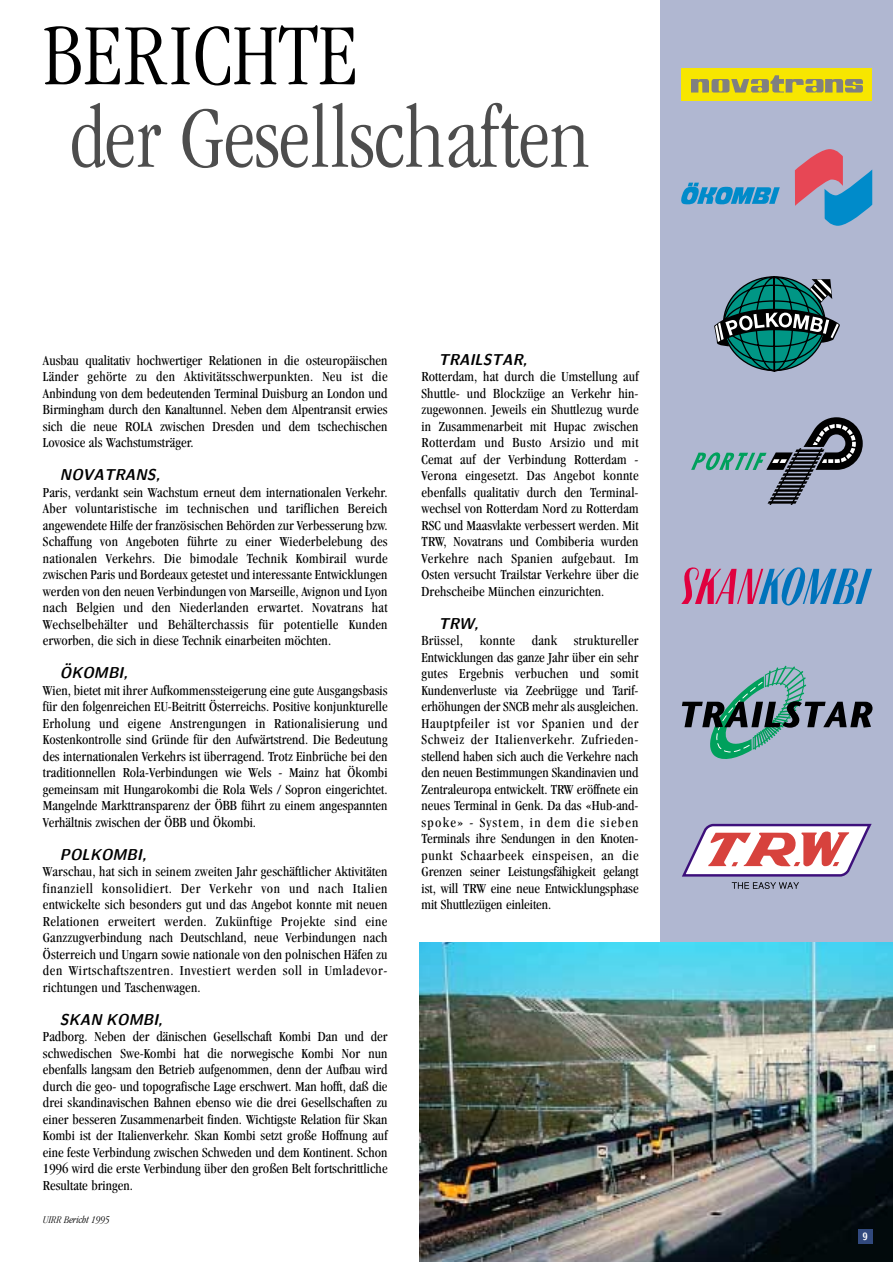
<style>
.page{position:relative;width:893px;height:1262px;background:#fff}
.page>*{position:absolute;margin:0;border:0;box-sizing:border-box;transform-origin:0 0}
.t1{font:300 condensed 90px "Garamond";color:#4d4d4d}
.t2{font:300 condensed 90px "Garamond";color:#000}
.t3{font:italic 700 15.75px "Nova";letter-spacing:.005em;color:#000}
.t4{font:condensed 14.25px/16.5px "Garamond";letter-spacing:.005em;color:#000;text-align:justify}
.t5{font:italic 300 condensed 10.5px "Garamond";color:#000}
.t6{font:700 10.5px "Nova";color:#fff}
</style>
<div class="page">
<div style="left:659px;top:0;width:233px;height:952px;background:#b0b7d1"></div>
<img style="left:419px;top:942px;width:473px;height:319px">
<div style="left:857px;top:1229px;width:15px;height:15px;background:#31497d"></div>
<div style="left:681px;top:68px;width:191px;height:33px;background:#f7e600"></div>
<svg style="left:691px;top:75px;width:172px;height:18px"></svg>
<svg style="left:681px;top:183px;width:98px;height:21px"></svg>
<svg style="left:794px;top:149px;width:78px;height:77px"></svg>
<svg style="left:714px;top:276px;width:125px;height:96px"></svg>
<svg style="left:691px;top:417px;width:171px;height:88px"></svg>
<svg style="left:681px;top:567px;width:191px;height:39px"></svg>
<svg style="left:681px;top:665px;width:191px;height:94px"></svg>
<svg style="left:682px;top:823px;width:190px;height:66px"></svg>
<h1 class="t2" style="left:43px;top:20px;width:316px">BERICHTE</h1>
<h1 class="t1" style="left:71px;top:103px;width:520px">der Gesellschaften</h1>
<p class="t4" style="left:43px;top:353px;width:346px">Ausbau qualitativ hochwertiger Relationen in die osteuropäischen Länder gehörte zu den Aktivitätsschwerpunkten. Neu ist die Anbindung von dem bedeutenden Terminal Duisburg an London und Birmingham durch den Kanaltunnel. Neben dem Alpentransit erwies sich die neue ROLA zwischen Dresden und dem tschechischen Lovosice als Wachstumsträger.</p>
<p class="t3" style="left:60px;top:469px;width:102px">NOVATRANS,</p>
<p class="t4" style="left:43px;top:485px;width:346px">Paris, verdankt sein Wachstum erneut dem internationalen Verkehr.<br>Aber voluntaristische im technischen und tariflichen Bereich angewendete Hilfe der französischen Behörden zur Verbesserung bzw.<br>Schaffung von Angeboten führte zu einer Wiederbelebung des nationalen Verkehrs. Die bimodale Technik Kombirail wurde zwischen Paris und Bordeaux getestet und interessante Entwicklungen werden von den neuen Verbindungen von Marseille, Avignon und Lyon nach Belgien und den Niederlanden erwartet. Novatrans hat Wechselbehälter und Behälterchassis für potentielle Kunden erworben, die sich in diese Technik einarbeiten möchten.</p>
<p class="t3" style="left:60px;top:667px;width:69px">ÖKOMBI,</p>
<p class="t4" style="left:43px;top:683px;width:346px">Wien, bietet mit ihrer Aufkommenssteigerung eine gute Ausgangsbasis für den folgenreichen EU-Beitritt Österreichs. Positive konjunkturelle Erholung und eigene Anstrengungen in Rationalisierung und Kostenkontrolle sind Gründe für den Aufwärtstrend. Die Bedeutung des internationalen Verkehrs ist überragend. Trotz Einbrüche bei den traditionnellen Rola-Verbindungen wie Wels - Mainz hat Ökombi gemeinsam mit Hungarokombi die Rola Wels / Sopron eingerichtet.<br>Mangelnde Markttransparenz der ÖBB führt zu einem angespannten Verhältnis zwischen der ÖBB und Ökombi.</p>
<p class="t3" style="left:60px;top:849px;width:88px">POLKOMBI,</p>
<p class="t4" style="left:43px;top:864px;width:346px">Warschau, hat sich in seinem zweiten Jahr geschäftlicher Aktivitäten finanziell konsolidiert. Der Verkehr von und nach Italien entwickelte sich besonders gut und das Angebot konnte mit neuen Relationen erweitert werden. Zukünftige Projekte sind eine Ganzzugverbindung nach Deutschland, neue Verbindungen nach Österreich und Ungarn sowie nationale von den polnischen Häfen zu den Wirtschaftszentren. Investiert werden soll in Umladevor&shy;richtungen und Taschenwagen.</p>
<p class="t3" style="left:60px;top:1014px;width:104px">SKAN KOMBI,</p>
<p class="t4" style="left:43px;top:1029px;width:346px">Padborg. Neben der dänischen Gesellschaft Kombi Dan und der schwedischen Swe-Kombi hat die norwegische Kombi Nor nun ebenfalls langsam den Betrieb aufgenommen, denn der Aufbau wird durch die geo- und topografische Lage erschwert. Man hofft, daß die drei skandinavischen Bahnen ebenso wie die drei Gesellschaften zu einer besseren Zusammenarbeit finden. Wichtigste Relation für Skan Kombi ist der Italienverkehr. Skan Kombi setzt große Hoffnung auf eine feste Verbindung zwischen Schweden und dem Kontinent. Schon 1996 wird die erste Verbindung über den großen Belt fortschrittliche Resultate bringen.</p>
<p class="t5" style="left:43px;top:1215px;width:68px">UIRR Bericht 1995</p>
<p class="t3" style="left:438px;top:354px;width:90px">TRAILSTAR,</p>
<p class="t4" style="left:421px;top:369px;width:218px">Rotterdam, hat durch die Umstellung auf Shuttle- und Blockzüge an Verkehr hin&shy;zugewonnen. Jeweils ein Shuttlezug wurde in Zusammenarbeit mit Hupac zwischen Rotterdam und Busto Arsizio und mit Cemat auf der Verbindung Rotterdam - Verona eingesetzt. Das Angebot konnte ebenfalls qualitativ durch den Terminal&shy;wechsel von Rotterdam Nord zu Rotterdam RSC und Maasvlakte verbessert werden. Mit TRW, Novatrans und Combiberia wurden Verkehre nach Spanien aufgebaut. Im Osten versucht Trailstar Verkehre über die Drehscheibe München einzurichten.</p>
<p class="t3" style="left:438px;top:618px;width:41px">TRW,</p>
<p class="t4" style="left:421px;top:633px;width:218px">Brüssel, konnte dank struktureller Entwicklungen das ganze Jahr über ein sehr gutes Ergebnis verbuchen und somit Kundenverluste via Zeebrügge und Tarif&shy;erhöhungen der SNCB mehr als ausgleichen.<br>Hauptpfeiler ist vor Spanien und der Schweiz der Italienverkehr. Zufrieden&shy;stellend haben sich auch die Verkehre nach den neuen Bestimmungen Skandinavien und Zentraleuropa entwickelt. TRW eröffnete ein neues Terminal in Genk. Da das «Hub-and&shy;spoke» - System, in dem die sieben Terminals ihre Sendungen in den Knoten&shy;punkt Schaarbeek einspeisen, an die Grenzen seiner Leistungsfähigkeit gelangt ist, will TRW eine neue Entwicklungsphase mit Shuttlezügen einleiten.</p>
<p class="t6" style="left:862px;top:1232px;width:7px">9</p>
</div>
